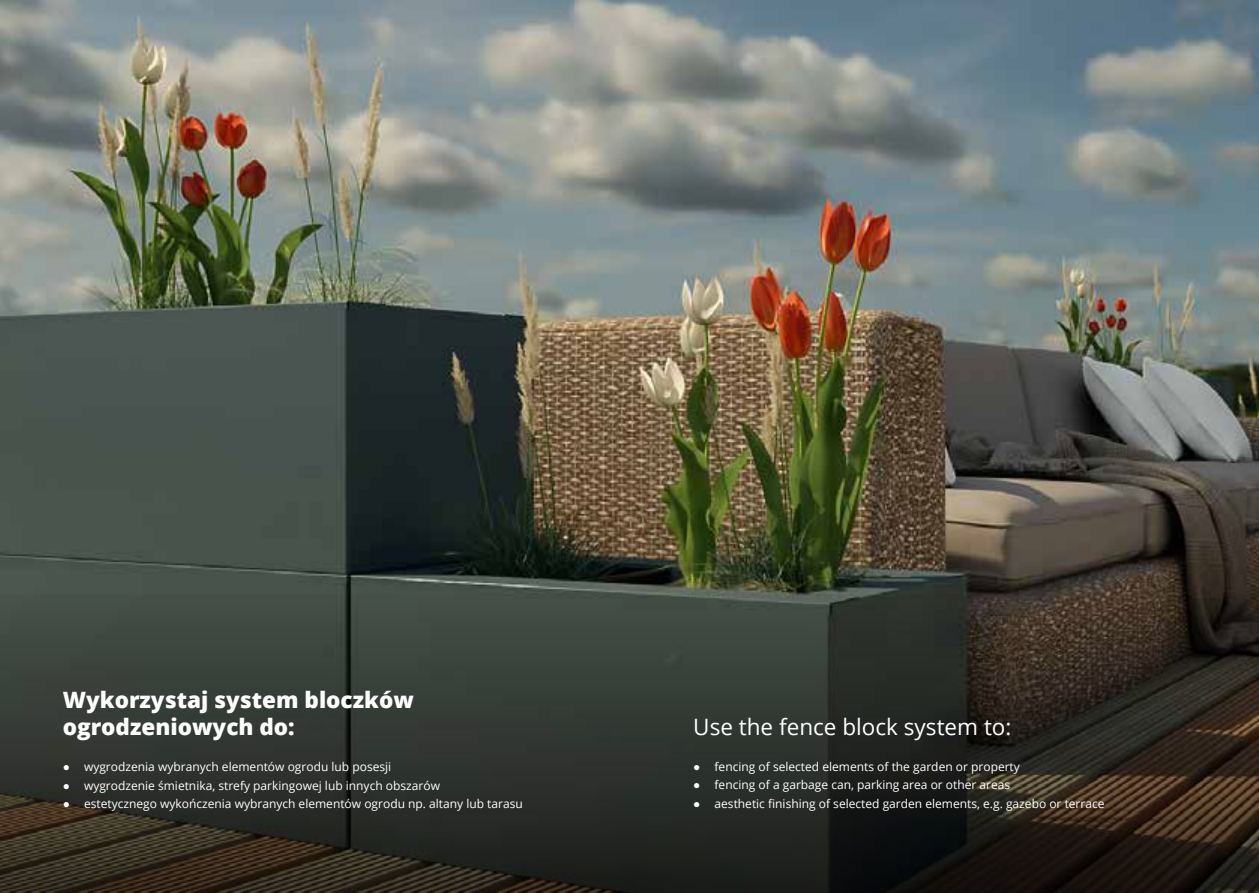
<style>
.page{position:relative;width:1259px;height:893px;background:#fff}
.page>*{position:absolute;margin:0;border:0;box-sizing:border-box;transform-origin:0 0}
.t1{font:800 22.5px/27px "Open Sans";color:#fff}
.t2{font:22.5px "Open Sans";color:#fff}
.t3{font:12px "Open Sans";color:#fff}
.s1{font-family:"Arial"}
</style>
<div class="page">
<img style="left:0;top:0;width:1259px;height:594px">
<svg style="left:0;top:594px;width:1259px;height:299px;background:#2f302a"></svg>
<h1 class="t1" style="left:63px;top:685px;width:352px">Wykorzystaj system bloczków ogrodzeniowych do:</h1>
<p class="t3" style="left:63px;top:758px;width:330px"><span class="s1">●</span> wygrodzenia wybranych elementów ogrodu lub posesji</p>
<p class="t3" style="left:63px;top:777px;width:379px"><span class="s1">●</span> wygrodzenie śmietnika, strefy parkingowej lub innych obszarów</p>
<p class="t3" style="left:63px;top:796px;width:461px"><span class="s1">●</span> estetycznego wykończenia wybranych elementów ogrodu np. altany lub tarasu</p>
<h1 class="t2" style="left:693px;top:711px;width:320px">Use the fence block system to:</h1>
<p class="t3" style="left:693px;top:758px;width:328px"><span class="s1">●</span> fencing of selected elements of the garden or property</p>
<p class="t3" style="left:693px;top:777px;width:318px"><span class="s1">●</span> fencing of a garbage can, parking area or other areas</p>
<p class="t3" style="left:693px;top:795px;width:413px"><span class="s1">●</span> aesthetic finishing of selected garden elements, e.g. gazebo or terrace</p>
</div>
